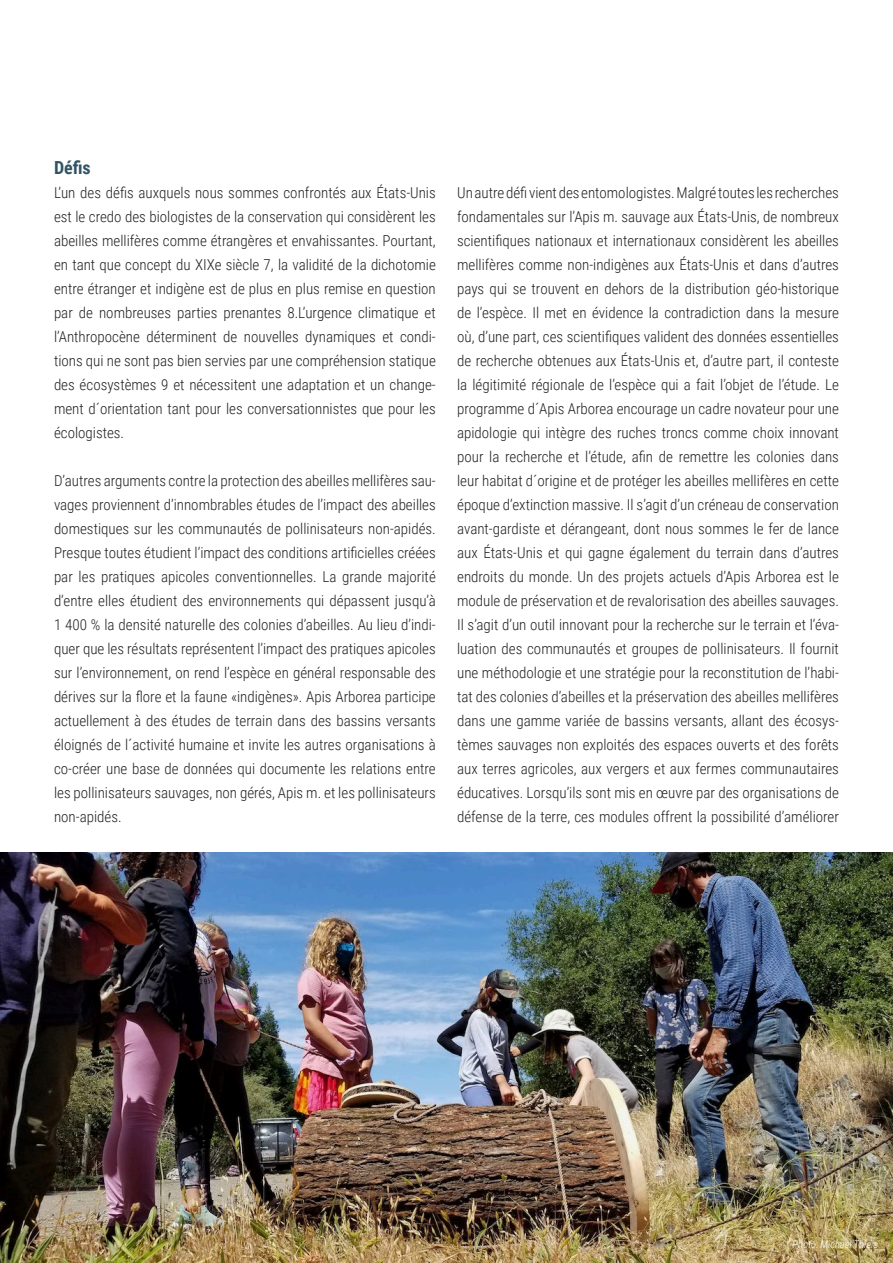
<style>
.page{position:relative;width:893px;height:1263px;background:#fff}
.page>*{position:absolute;margin:0;border:0;box-sizing:border-box;transform-origin:0 0}
.t1{font:700 18px "Roboto Condensed";color:#305463}
.t2{font:300 15px/24px "Roboto Condensed";color:#231f20;text-align:justify}
.Bildlegende{font:italic 300 10.5px "Roboto Condensed";color:#fff}
</style>
<div class="page">
<img style="left:0;top:852px;width:893px;height:411px">
<h4 class="t1" style="left:54px;top:155px;width:38px">Défis</h4>
<p class="t2" style="left:54px;top:180px;width:383px">L’un des défis auxquels nous sommes confrontés aux États-Unis est le credo des biologistes de la conservation qui considèrent les abeilles mellifères comme étrangères et envahissantes. Pourtant, en tant que concept du XIXe siècle 7, la validité de la dichotomie entre étranger et indigène est de plus en plus remise en question par de nombreuses parties prenantes 8.L’urgence climatique et l’Anthropocène déterminent de nouvelles dynamiques et condi&shy;tions qui ne sont pas bien servies par une compréhension statique des écosystèmes 9 et nécessitent une adaptation et un change&shy;ment d´orientation tant pour les conversationnistes que pour les écologistes.</p>
<p class="t2" style="left:54px;top:468px;width:383px">D’autres arguments contre la protection des abeilles mellifères sau&shy;vages proviennent d’innombrables études de l’impact des abeilles domestiques sur les communautés de pollinisateurs non-apidés.<br>Presque toutes étudient l’impact des conditions artificielles créées par les pratiques apicoles conventionnelles. La grande majorité d’entre elles étudient des environnements qui dépassent jusqu’à 1 400 % la densité naturelle des colonies d’abeilles. Au lieu d’indi&shy;quer que les résultats représentent l’impact des pratiques apicoles sur l’environnement, on rend l’espèce en général responsable des dérives sur la flore et la faune «indigènes». Apis Arborea participe actuellement à des études de terrain dans des bassins versants éloignés de l´activité humaine et invite les autres organisations à co-créer une base de données qui documente les relations entre les pollinisateurs sauvages, non gérés, Apis m. et les pollinisateurs non-apidés.</p>
<p class="t2" style="left:457px;top:180px;width:383px">Unautredéfivientdesentomologistes.Malgrétouteslesrecherches fondamentales sur l’Apis m. sauvage aux États-Unis, de nombreux scientifiques nationaux et internationaux considèrent les abeilles mellifères comme non-indigènes aux États-Unis et dans d’autres pays qui se trouvent en dehors de la distribution géo-historique de l’espèce. Il met en évidence la contradiction dans la mesure où, d’une part, ces scientifiques valident des données essentielles de recherche obtenues aux États-Unis et, d’autre part, il conteste la légitimité régionale de l’espèce qui a fait l’objet de l’étude. Le programme d´Apis Arborea encourage un cadre novateur pour une apidologie qui intègre des ruches troncs comme choix innovant pour la recherche et l’étude, afin de remettre les colonies dans leur habitat d´origine et de protéger les abeilles mellifères en cette époque d’extinction massive. Il s’agit d’un créneau de conservation avant-gardiste et dérangeant, dont nous sommes le fer de lance aux États-Unis et qui gagne également du terrain dans d’autres endroits du monde. Un des projets actuels d’Apis Arborea est le module de préservation et de revalorisation des abeilles sauvages.<br>Il s’agit d’un outil innovant pour la recherche sur le terrain et l’éva&shy;luation des communautés et groupes de pollinisateurs. Il fournit une méthodologie et une stratégie pour la reconstitution de l’habi&shy;tat des colonies d’abeilles et la préservation des abeilles mellifères dans une gamme variée de bassins versants, allant des écosys&shy;tèmes sauvages non exploités des espaces ouverts et des forêts aux terres agricoles, aux vergers et aux fermes communautaires éducatives. Lorsqu’ils sont mis en œuvre par des organisations de défense de la terre, ces modules offrent la possibilité d’améliorer</p>
<p class="Bildlegende" style="left:793px;top:1236px;width:87px">Photo: Michael Thiele</p>
</div>
